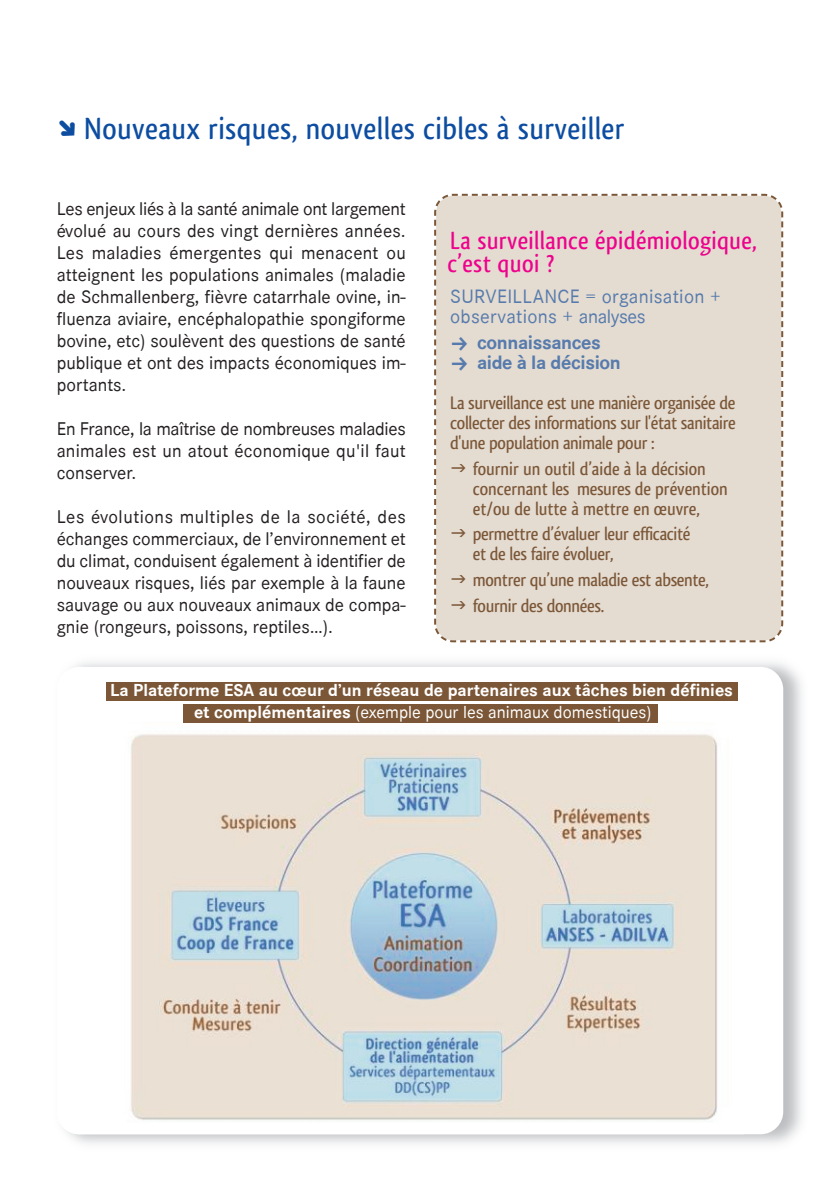
<style>
.page{position:relative;width:840px;height:1191px;background:#fff}
.page>*{position:absolute;margin:0;border:0;box-sizing:border-box;transform-origin:0 0}
.t1{font:500 32px "Qlassik";letter-spacing:.015em;color:#0d4da1}
.t2{font:500 26px/23.4px "Qlassik";letter-spacing:.015em;color:#ed028c}
.t3{font:20px/20px "Corporate S";letter-spacing:.015em;color:#567bac}
.t4{font:700 20px/20px "Corporate S";letter-spacing:-.02em;color:#567bac}
.t5{font:19px/22px "Corporate S";color:#231f20;text-align:justify}
.t6{font:500 19px/20px "Qlassik";letter-spacing:-.015em;color:#7b5737}
.t7{font:700 18px "Corporate S";color:#fff}
.t8{font:18px "Corporate S";color:#fff}
.s1{font-weight:700}
</style>
<div class="page">
<img style="left:69px;top:662px;width:733px;height:482px">
<div style="left:57px;top:667px;width:725px;height:467px;background:#fff;border-radius:23px"></div>
<img style="left:67px;top:682px;width:671px;height:452px">
<div style="left:106px;top:682px;width:630px;height:19px;background:#7b5737"></div>
<div style="left:434px;top:193px;width:349px;height:450px;background:#e4dbd1"></div>
<svg style="left:447px;top:639px;width:11px;height:4px"></svg>
<div style="left:183px;top:704px;width:474px;height:19px;background:#7b5737"></div>
<svg style="left:452px;top:337px;width:15px;height:14px"></svg>
<svg style="left:452px;top:357px;width:15px;height:14px"></svg>
<svg style="left:451px;top:464px;width:14px;height:8px"></svg>
<svg style="left:451px;top:530px;width:14px;height:7px"></svg>
<svg style="left:451px;top:575px;width:14px;height:8px"></svg>
<svg style="left:451px;top:601px;width:14px;height:8px"></svg>
<h1 class="t1" style="left:84px;top:110px;width:541px">Nouveaux risques, nouvelles cibles à surveiller</h1>
<p class="t5" style="left:57px;top:198px;width:350px">Les enjeux liés à la santé animale ont largement évolué au cours des vingt dernières années.<br>Les maladies émergentes qui menacent ou atteignent les populations animales (maladie de Schmallenberg, fièvre catarrhale ovine, in&shy;fluenza aviaire, encéphalopathie spongiforme bovine, etc) soulèvent des questions de santé publique et ont des impacts économiques im&shy;portants.</p>
<p class="t5" style="left:57px;top:418px;width:350px">en France, la maîtrise de nombreuses maladies animales est un atout économique qu'il faut conserver.</p>
<p class="t5" style="left:57px;top:506px;width:350px">Les évolutions multiples de la société, des échanges commerciaux, de l’environnement et du climat, conduisent également à identifier de nouveaux risques, liés par exemple à la faune sauvage ou aux nouveaux animaux de compa&shy;gnie (rongeurs, poissons, reptiles…).</p>
<h2 class="t2" style="left:447px;top:228px;width:311px">La surveillance épidémiologique, c’est quoi ?</h2>
<p class="t3" style="left:450px;top:286px;width:272px">SurveiLLance = organisation + observations + analyses</p>
<p class="t4" style="left:477px;top:332px;width:145px">connaissances aide à la décision</p>
<p class="t6" style="left:450px;top:393px;width:287px;text-align:justify">La surveillance est une manière organisée de collecter des informations sur l'état sanitaire d'une population animale pour :</p>
<p class="t6" style="left:472px;top:458px;width:256px">fournir un outil d’aide à la décision concernant les mesures de prévention et/ou de lutte à mettre en œuvre,</p>
<p class="t6" style="left:472px;top:524px;width:219px">permettre d’évaluer leur efficacité et de les faire évoluer,</p>
<p class="t6" style="left:472px;top:567px;width:237px;line-height:25.6px">montrer qu’une maladie est absente, fournir des données.</p>
<p class="t7" style="left:110px;top:679px;width:624px">La Plateforme ESA au cœur d’un réseau de partenaires aux tâches bien définies</p>
<p class="t8" style="left:194px;top:701px;width:459px"><span class="s1">et complémentaires</span> (exemple pour les animaux domestiques)</p>
</div>
